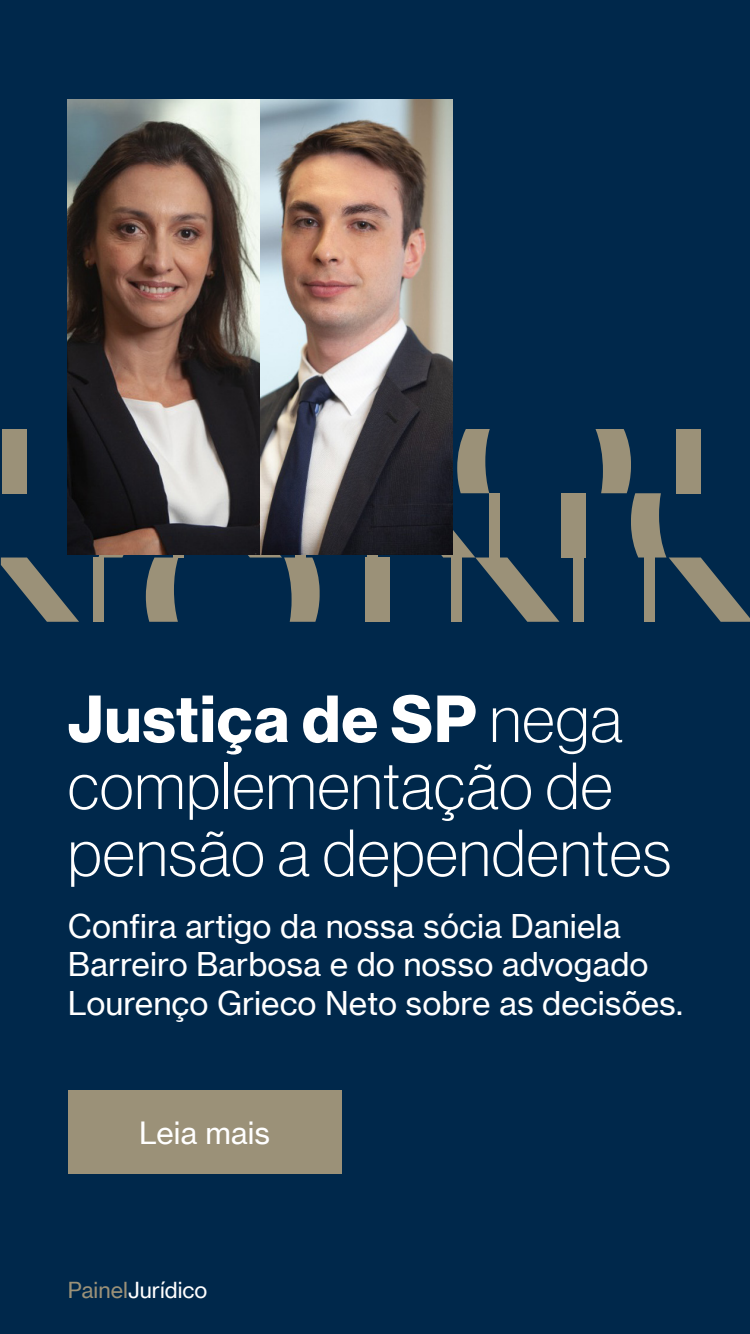
<style>
.page{position:relative;width:750px;height:1334px;background:#00284b}
.page>*{position:absolute;margin:0;border:0;box-sizing:border-box;transform-origin:0 0}
.t1{font:65px/67px "N Haas Grotesk DS Pro 35 X Lt";letter-spacing:.02em;color:#fff}
.t2{font:65px "N Haas Grotesk DS Pro 75 Bd";letter-spacing:.02em;color:#fff}
.t3{font:32px/38.4px "N Haas Grotesk TX Pro 55 Rg";color:#fff}
.t4{font:30px "N Haas Grotesk TX Pro 55 Rg";color:#fff}
.t5{font:21.6px "N Haas Grotesk TX Pro 55 Rg";color:#fff}
.s1{font-family:"N Haas Grotesk DS Pro 35 X Lt"}
.s2{color:#9b9178}
</style>
<div class="page">
<div style="left:3px;top:429px;width:24px;height:64px;background:#9b9178"></div>
<div style="left:561px;top:493px;width:25px;height:65px;background:#9b9178"></div>
<div style="left:93px;top:558px;width:10px;height:64px;background:#9b9178"></div>
<svg style="left:1px;top:558px;width:78px;height:64px"></svg>
<div style="left:573px;top:558px;width:11px;height:64px;background:#9b9178"></div>
<svg style="left:98px;top:429px;width:462px;height:193px"></svg>
<div style="left:365px;top:558px;width:25px;height:64px;background:#9b9178"></div>
<div style="left:451px;top:558px;width:11px;height:64px;background:#9b9178"></div>
<svg style="left:596px;top:429px;width:154px;height:193px"></svg>
<div style="left:68px;top:1091px;width:273px;height:83px;background:#9b9178"></div>
<img style="left:68px;top:99px;width:385px;height:456px">
<h1 class="t2" style="left:68px;top:681px;width:556px">Justiça de SP <span class="s1">nega</span></h1>
<h1 class="t1" style="left:68px;top:753px;width:605px">complementação de pensão a dependentes</h1>
<p class="t3" style="left:68px;top:907px;width:617px">Confira artigo da nossa sócia Daniela<br>Barreiro Barbosa e do nosso advogado<br>Lourenço Grieco Neto sobre as decisões.</p>
<p class="t4" style="left:139px;top:1115px;width:132px">Leia mais</p>
<p class="t5" style="left:68px;top:1277px;width:141px"><span class="s2">Painel</span>Jurídico</p>
</div>
